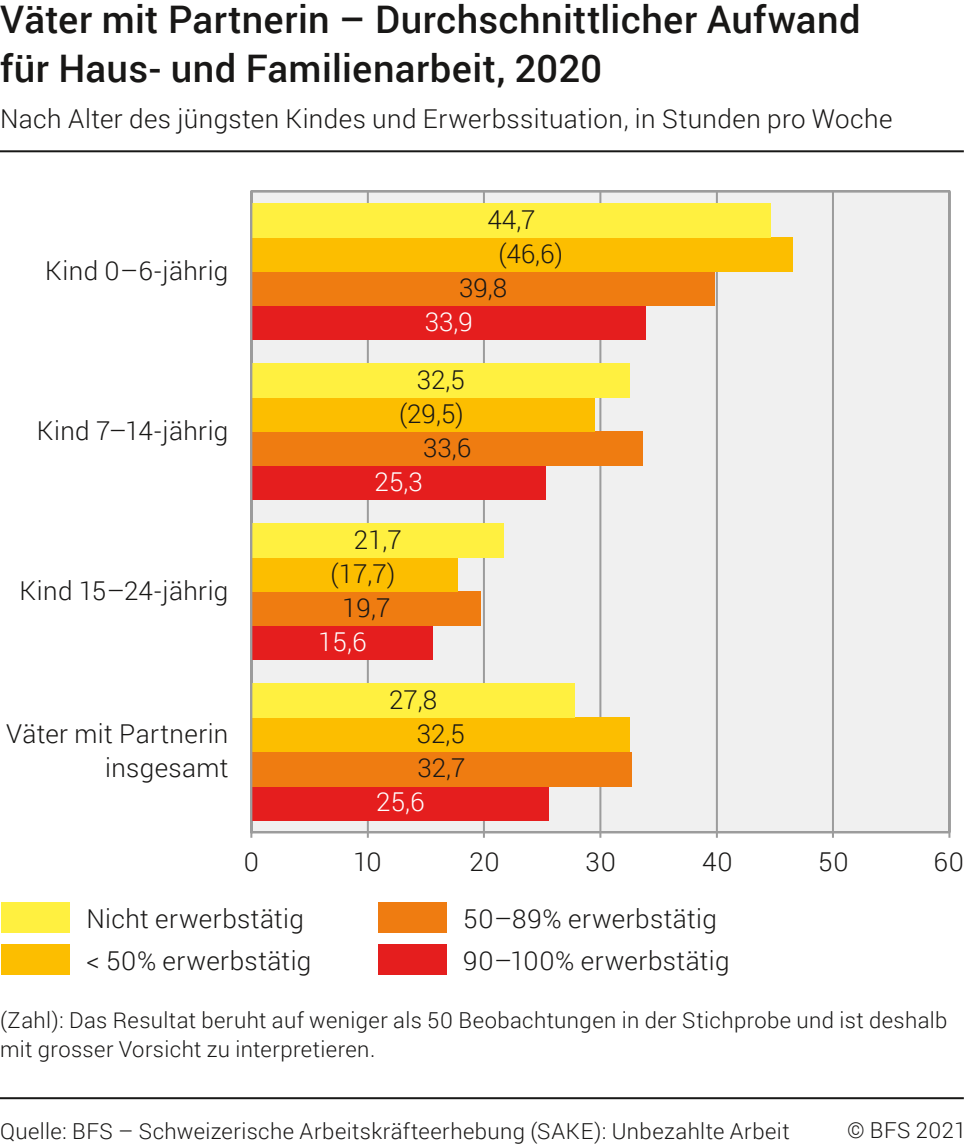
<style>
.page{position:relative;width:964px;height:1145px;background:#fff}
.page>*{position:absolute;margin:0;border:0;box-sizing:border-box;transform-origin:0 0}
.t1{font:500 38px/49.6px "Roboto";letter-spacing:.01em;color:#181716}
.t2{font:300 26px/42px "Roboto";letter-spacing:.015em;color:#181716}
.t3{font:300 26px "Roboto";color:#fff}
.t4{font:300 22px/28.8px "Roboto";letter-spacing:.02em;color:#181716}
</style>
<div class="page">
<div style="left:250px;top:190px;width:701px;height:648px;background:#f0f0f0"></div>
<hr style="left:367px;top:191px;width:2px;height:641px;background:#9c9c9c">
<hr style="left:483px;top:191px;width:2px;height:641px;background:#9c9c9c">
<hr style="left:599px;top:191px;width:2px;height:641px;background:#9c9c9c">
<hr style="left:715px;top:191px;width:2px;height:641px;background:#9c9c9c">
<hr style="left:831px;top:191px;width:2px;height:641px;background:#9c9c9c">
<hr style="left:948px;top:191px;width:2px;height:641px;background:#9c9c9c">
<hr style="left:251px;top:831px;width:698px;height:2px;background:#9c9c9c">
<div style="left:251px;top:305px;width:394px;height:35px;background:#e51e1e"></div>
<div style="left:251px;top:466px;width:294px;height:34px;background:#e51e1e"></div>
<div style="left:251px;top:626px;width:182px;height:34px;background:#e51e1e"></div>
<div style="left:251px;top:786px;width:298px;height:34px;background:#e51e1e"></div>
<div style="left:251px;top:271px;width:463px;height:34px;background:#ef7c11"></div>
<div style="left:251px;top:432px;width:391px;height:34px;background:#ef7c11"></div>
<div style="left:251px;top:592px;width:229px;height:34px;background:#ef7c11"></div>
<div style="left:251px;top:752px;width:380px;height:34px;background:#ef7c11"></div>
<div style="left:251px;top:237px;width:542px;height:34px;background:#fcbe00"></div>
<div style="left:251px;top:398px;width:343px;height:34px;background:#fcbe00"></div>
<div style="left:251px;top:558px;width:206px;height:34px;background:#fcbe00"></div>
<div style="left:251px;top:718px;width:378px;height:34px;background:#fcbe00"></div>
<div style="left:251px;top:203px;width:520px;height:34px;background:#fff040"></div>
<div style="left:251px;top:364px;width:378px;height:34px;background:#fff040"></div>
<div style="left:251px;top:524px;width:253px;height:34px;background:#fff040"></div>
<div style="left:251px;top:684px;width:323px;height:34px;background:#fff040"></div>
<div style="left:1px;top:902px;width:68px;height:31px;background:#fff040"></div>
<div style="left:1px;top:944px;width:68px;height:31px;background:#fcbe00"></div>
<div style="left:378px;top:902px;width:68px;height:31px;background:#ef7c11"></div>
<div style="left:378px;top:944px;width:68px;height:31px;background:#e51e1e"></div>
<hr style="left:0;top:150px;width:963px;height:2px;background:#181716">
<hr style="left:0;top:1097px;width:963px;height:2px;background:#181716">
<hr style="left:250px;top:191px;width:2px;height:641px;background:#9c9c9c">
<h1 class="t1" style="left:0;top:-7px;width:862px">Väter mit Partnerin – Durchschnittlicher Aufwand für Haus- und Familienarbeit, 2020</h1>
<p class="t2" style="left:0;top:97px;width:894px">Nach Alter des jüngsten Kindes und Erwerbssituation, in Stunden pro Woche</p>
<p class="t2" style="left:45px;top:249px;width:185px">Kind 0–6-jährig</p>
<p class="t2" style="left:37px;top:409px;width:193px">Kind 7–14-jährig</p>
<p class="t2" style="left:20px;top:569px;width:210px">Kind 15–24-jährig</p>
<p class="t2" style="left:6px;top:716px;width:224px;line-height:34px;text-align:right">Väter mit Partnerin insgesamt</p>
<p class="t2" style="left:487px;top:198px;width:50px">44,7</p>
<p class="t2" style="left:498px;top:232px;width:66px">(46,6)</p>
<p class="t2" style="left:459px;top:266px;width:50px">39,8</p>
<p class="t3" style="left:424px;top:304px;width:50px">33,9</p>
<p class="t2" style="left:416px;top:358px;width:50px">32,5</p>
<p class="t2" style="left:399px;top:392px;width:66px">(29,5)</p>
<p class="t2" style="left:423px;top:426px;width:50px">33,6</p>
<p class="t3" style="left:374px;top:464px;width:50px">25,3</p>
<p class="t2" style="left:354px;top:518px;width:50px">21,7</p>
<p class="t2" style="left:330px;top:552px;width:66px">(17,7)</p>
<p class="t2" style="left:342px;top:586px;width:50px">19,7</p>
<p class="t3" style="left:318px;top:624px;width:50px">15,6</p>
<p class="t2" style="left:389px;top:678px;width:50px">27,8</p>
<p class="t2" style="left:416px;top:712px;width:50px">32,5</p>
<p class="t2" style="left:417px;top:746px;width:50px">32,7</p>
<p class="t3" style="left:376px;top:784px;width:50px">25,6</p>
<p class="t2" style="left:244px;top:840px;width:17px">0</p>
<p class="t2" style="left:353px;top:840px;width:30px">10</p>
<p class="t2" style="left:469px;top:840px;width:31px">20</p>
<p class="t2" style="left:585px;top:840px;width:32px">30</p>
<p class="t2" style="left:702px;top:840px;width:32px">40</p>
<p class="t2" style="left:818px;top:840px;width:32px">50</p>
<p class="t2" style="left:933px;top:840px;width:32px">60</p>
<p class="t2" style="left:86px;top:897px;width:226px">Nicht erwerbstätig &lt; 50% erwerbstätig</p>
<p class="t2" style="left:463px;top:897px;width:268px">50–89% erwerbstätig<br>90–100% erwerbstätig</p>
<p class="t4" style="left:0;top:1005px;width:948px">(Zahl): Das Resultat beruht auf weniger als 50 Beobachtungen in der Stichprobe und ist deshalb mit grosser Vorsicht zu interpretieren.</p>
<p class="t4" style="left:0;top:1116px;width:791px">Quelle: BFS – Schweizerische Arbeitskräfteerhebung (SAKE): Unbezahlte Arbeit</p>
<p class="t4" style="left:846px;top:1115px;width:121px">© BFS 2021</p>
</div>
